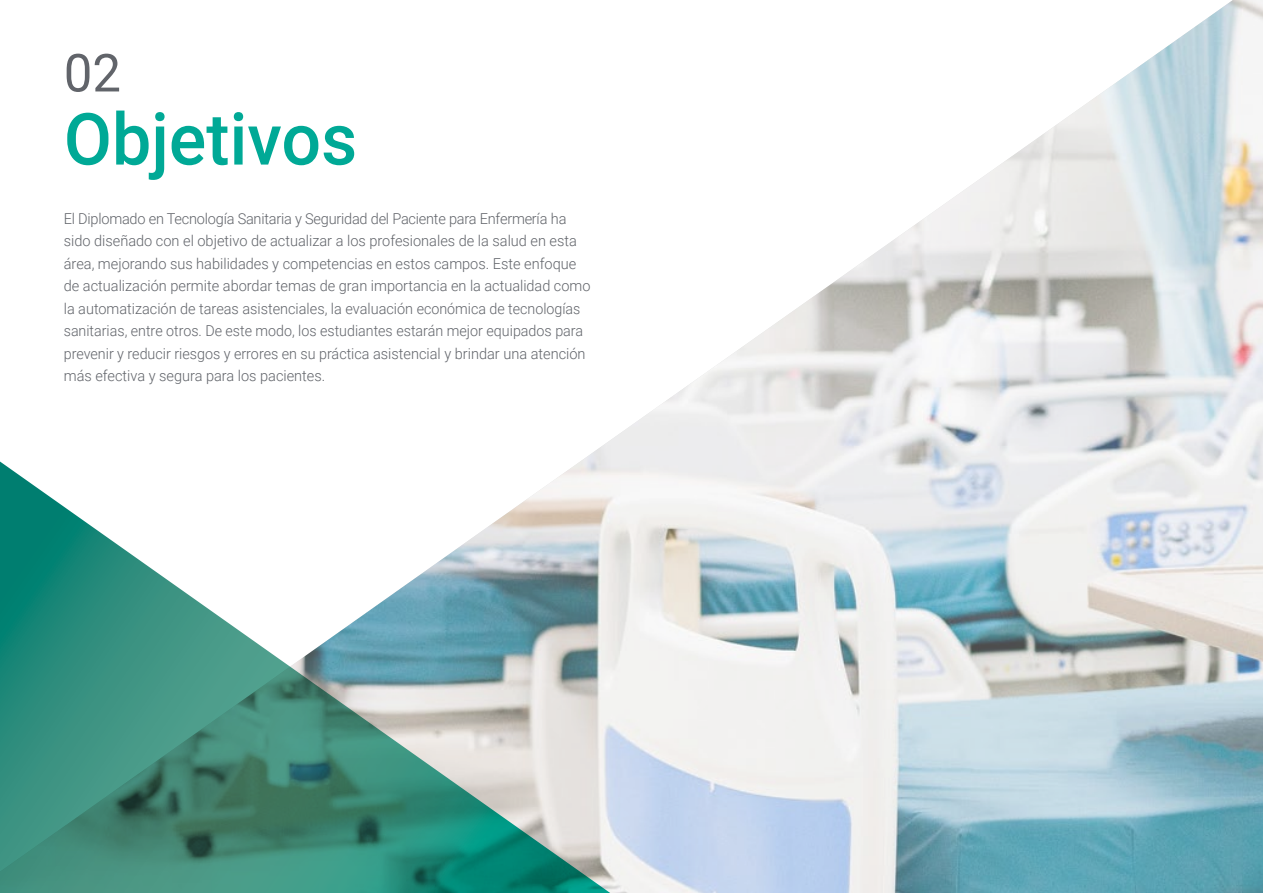
<style>
.page{position:relative;width:1263px;height:893px;background:#fff}
.page>*{position:absolute;margin:0;border:0;box-sizing:border-box;transform-origin:0 0}
.t1{font:500 72px "Roboto";color:#00a996}
.t2{font:52.5px "Roboto";color:#61646a}
.t3{font:300 15px/22.5px "Roboto";color:#61646a}
</style>
<div class="page">
<img style="left:602px;top:0;width:661px;height:893px">
<svg style="left:0;top:446px;width:640px;height:447px"></svg>
<h2 class="t2" style="left:64px;top:36px;width:59px">02</h2>
<h1 class="t1" style="left:64px;top:89px;width:295px">Objetivos</h1>
<p class="t3" style="left:64px;top:207px;width:528px">El Diplomado en Tecnología Sanitaria y Seguridad del Paciente para Enfermería ha sido diseñado con el objetivo de actualizar a los profesionales de la salud en esta área, mejorando sus habilidades y competencias en estos campos. Este enfoque de actualización permite abordar temas de gran importancia en la actualidad como la automatización de tareas asistenciales, la evaluación económica de tecnologías sanitarias, entre otros. De este modo, los estudiantes estarán mejor equipados para prevenir y reducir riesgos y errores en su práctica asistencial y brindar una atención más efectiva y segura para los pacientes.</p>
</div>
